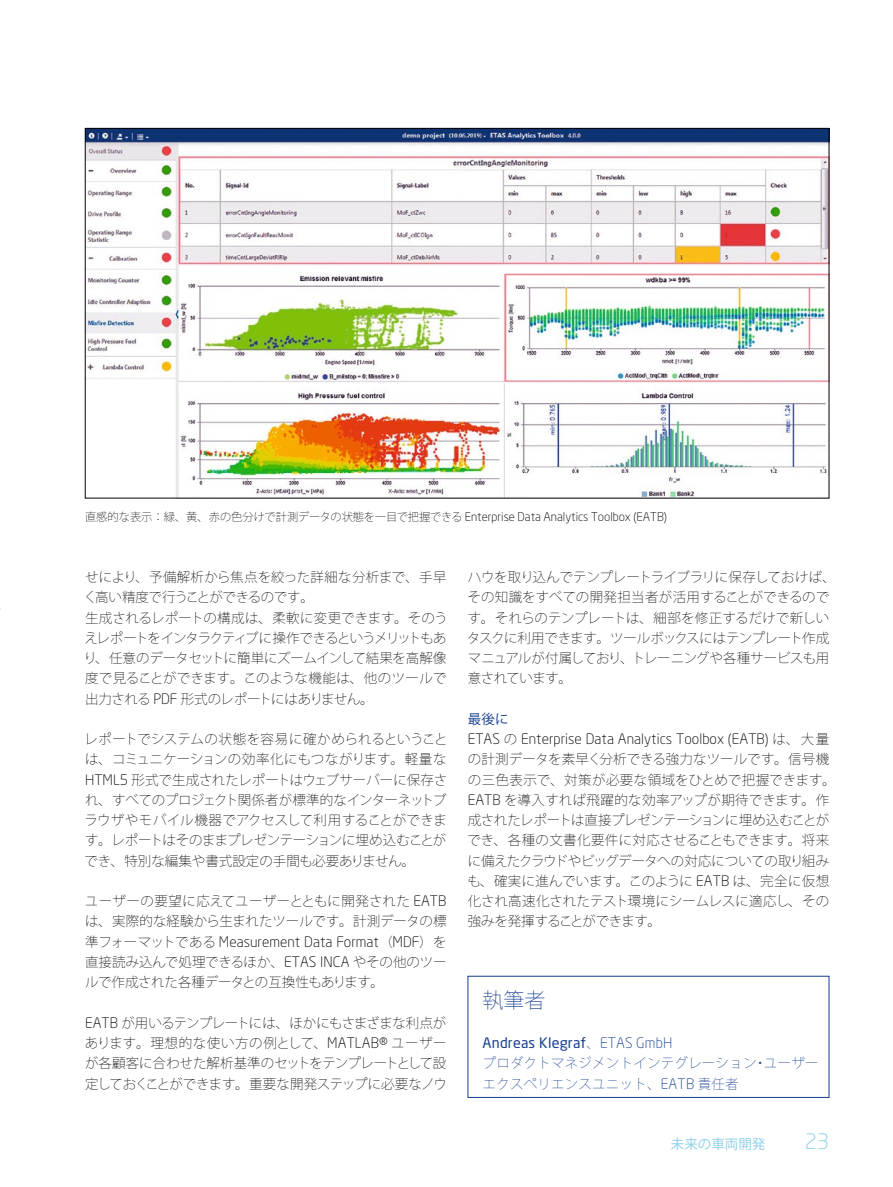
<style>
.page{position:relative;width:893px;height:1187px;background:#fff}
.page>*{position:absolute;margin:0;border:0;box-sizing:border-box;transform-origin:0 0}
.Autoren_Head{font:200 21px "Koz Go Pr 6 N";color:#163e91}
.SZ_rechts{font:300 21px "Neo Sans W1 G";color:#89ceea}
.Text{font:300 14.25px "Neo Sans W1 G";letter-spacing:.005em;color:#000}
.Text-2{font:14.25px "Neo Sans W1 G";letter-spacing:.015em;color:#163e91}
.Text-3{font:200 13.5px/20.2px "Koz Go Pr 6 N";letter-spacing:-.01em;color:#000}
.Text-4{font:200 13.5px/20.2px "Koz Go Pr 6 N";letter-spacing:.01em;color:#000}
.Text-5{font:200 13.5px/20.2px "Koz Go Pr 6 N";letter-spacing:.015em;color:#163e91}
.Rubrizierung_links{font:13.5px "Koz Go Pr 6 N";color:#89ceea}
.Zwischentitel{font:13.5px "Koz Go Pr 6 N";color:#163e91}
.BU{font:300 11.85px "Neo Sans W1 G";color:#000}
.s1{font-family:"Koz Go Pr 6 N";font-weight:200;font-size:11.25px}
.s2{font-family:"Neo Sans W1 G";font-weight:300;font-size:14.25px}
.s3{font-family:"Koz Go Pr 6 N";font-weight:200;font-size:13.5px}
.s4{font-weight:300}
</style>
<div class="page">
<img style="left:87px;top:130px;width:740px;height:366px">
<p class="BU" style="left:85px;top:509px;width:584px"><span class="s1">直感的な表示：緑、黄、赤の色分けで計測データの状態を一目で把握できる</span> Enterprise Data Analytics Toolbox (EATB)</p>
<p class="Text-3" style="left:84px;top:567px;width:364px">せにより、予備解析から焦点を絞った詳細な分析まで、手早く高い精度で行うことができるのです。</p>
<p class="Text-3" style="left:84px;top:607px;width:366px;text-align:justify">生成されるレポートの構成は、柔軟に変更できます。そのうえレポートをインタラクティブに操作できるというメリットもあり、任意のデータセットに簡単にズームインして結果を高解像度で見ることができます。このような機能は、他のツールで出力される <span class="s2">PDF</span> 形式のレポートにはありません。</p>
<p class="Text-3" style="left:84px;top:729px;width:365px;text-align:justify">レポートでシステムの状態を容易に確かめられるということは、コミュニケーションの効率化にもつながります。軽量な<span class="s2">HTML5</span> 形式で生成されたレポートはウェブサーバーに保存され、すべてのプロジェクト関係者が標準的なインターネットブラウザやモバイル機器でアクセスして利用することができます。レポートはそのままプレゼンテーションに埋め込むことができ、特別な編集や書式設定の手間も必要ありません。</p>
<p class="Text-4" style="left:85px;top:891px;width:363px">ユーザーの要望に応えてユーザーとともに開発された <span class="s2">EATB</span>は、実際的な経験から生まれたツールです。計測データの標</p>
<p class="Text" style="left:85px;top:932px;width:363px"><span class="s3">準フォーマットである</span> Measurement Data Format<span class="s3">（</span>MDF<span class="s3">）を</span></p>
<p class="Text-3" style="left:85px;top:952px;width:363px">直接読み込んで処理できるほか、<span class="s2">ETAS INCA</span> やその他のツールで作成された各種データとの互換性もあります。</p>
<p class="Text-3" style="left:85px;top:1012px;width:364px;text-align:justify"><span class="s2">EATB</span> が用いるテンプレートには、ほかにもさまざまな利点があります。理想的な使い方の例として、<span class="s2">MATLAB®</span> ユーザーが各顧客に合わせた解析基準のセットをテンプレートとして設定しておくことができます。重要な開発ステップに必要なノウ</p>
<p class="Text-3" style="left:467px;top:567px;width:370px">ハウを取り込んでテンプレートライブラリに保存しておけば、その知識をすべての開発担当者が活用することができるのです。それらのテンプレートは、細部を修正するだけで新しいタスクに利用できます。ツールボックスにはテンプレート作成マニュアルが付属しており、トレーニングや各種サービスも用意されています。</p>
<p class="Zwischentitel" style="left:468px;top:711px;width:43px">最後に</p>
<p class="Text" style="left:468px;top:730px;width:363px">ETAS <span class="s3">の</span> Enterprise Data Analytics Toolbox (EATB) <span class="s3">は、大量</span></p>
<p class="Text-3" style="left:467px;top:749px;width:370px">の計測データを素早く分析できる強力なツールです。信号機の三色表示で、対策が必要な領域をひとめで把握できます。<br><span class="s2">EATB</span> を導入すれば飛躍的な効率アップが期待できます。作成されたレポートは直接プレゼンテーションに埋め込むことができ、各種の文書化要件に対応させることもできます。将来に備えたクラウドやビッグデータへの対応についての取り組みも、確実に進んでいます。このように <span class="s2">EATB</span> は、完全に仮想化され高速化されたテスト環境にシームレスに適応し、その強みを発揮することができます。</p>
<p class="Autoren_Head" style="left:483px;top:988px;width:64px">執筆者</p>
<p class="Text-2" style="left:483px;top:1033px;width:191px">Andreas Klegraf<span class="s3">、</span><span class="s4">ETAS GmbH</span></p>
<p class="Text-5" style="left:483px;top:1053px;width:337px">プロダクトマネジメントインテグレーション・ユーザーエクスペリエンスユニット、<span class="s2">EATB</span> 責任者</p>
<p class="Rubrizierung_links" style="left:671px;top:1136px;width:96px">未来の車両開発</p>
<p class="SZ_rechts" style="left:805px;top:1128px;width:26px">23</p>
</div>
